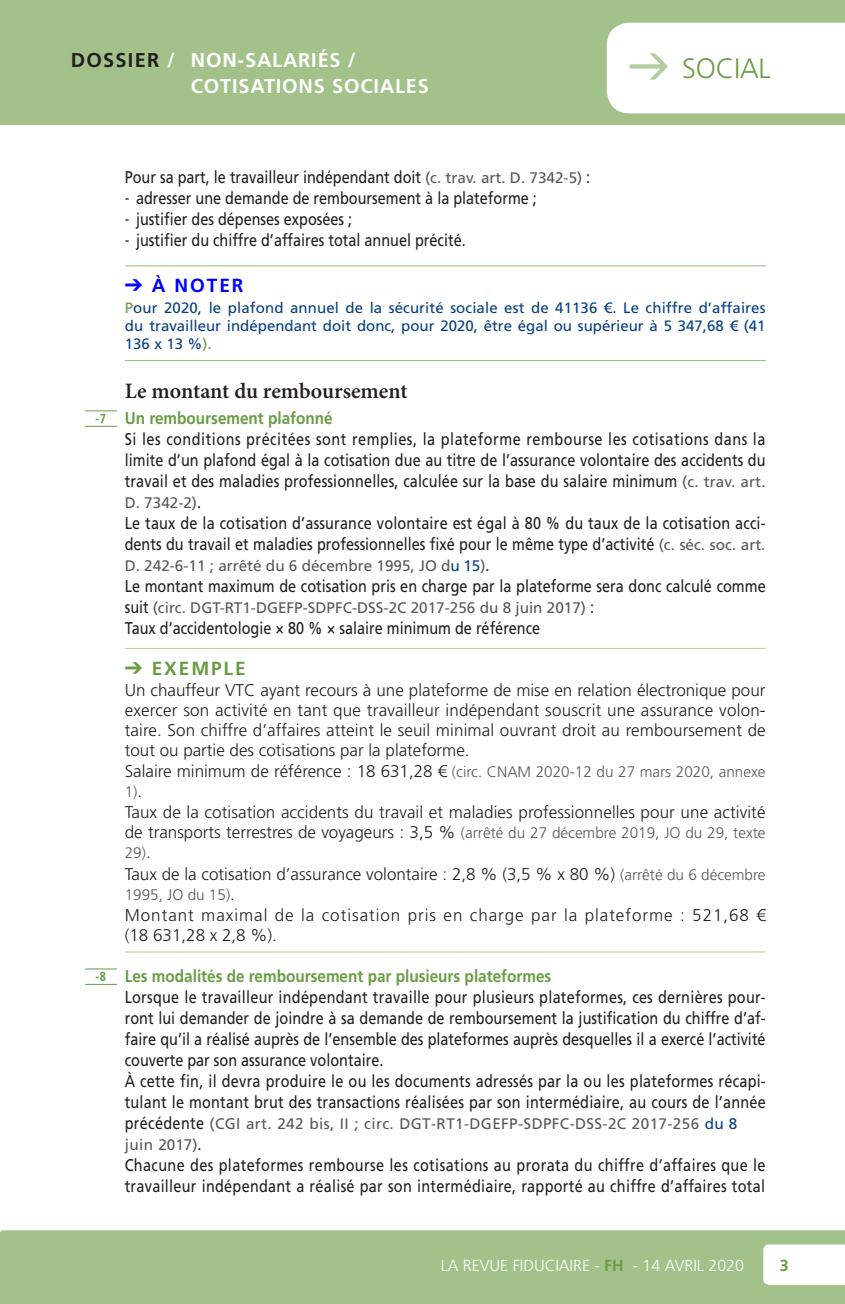
<style>
.page{position:relative;width:845px;height:1304px;background:#fff}
.page>*{position:absolute;margin:0;border:0;box-sizing:border-box;transform-origin:0 0}
._001_rubrique_droite{font:300 28px "Frutiger LT";letter-spacing:-.01em;color:#699d45}
.Titre_Niv3{font:600 22px "Minion Pro";letter-spacing:-.005em;color:#231f20}
.t1{font:700 20px "Frutiger LT";letter-spacing:.04em;color:#fff}
.t2{font:700 20px "Frutiger LT";letter-spacing:.06em;color:#231f20}
.Titre_Exe_Exemple{font:700 19px "Frutiger LT";letter-spacing:.1em;color:#699d45}
.Titre_Exe_Anoter{font:700 19px "Frutiger LT";letter-spacing:.1em;color:#0001fe}
.Texte_suite{font:17px/21px "Frutiger LT";color:#231f20;scale:.85 1}
.Texte_Exe_Exemple{font:300 17px/20px "Frutiger LT";letter-spacing:.005em;color:#231f20;text-align:justify}
.Texte_suite-2{font:17px/21px "Frutiger LT";letter-spacing:.02em;color:#231f20;scale:.85 1}
.Texte_Exe_Exemple-2{font:300 17px/20px "Frutiger LT";letter-spacing:.055em;color:#231f20}
.Titre_Para{font:700 17px "Frutiger LT";color:#699d45;scale:.9 1}
.t3{font:300 16px "Frutiger LT";color:#fff}
.t4{font:700 16px "Frutiger LT";color:#699d45}
.Texte_suite-3{font:15.4px "Frutiger LT";color:#57585a}
.Texte_Exe_Exemple-3{font:300 15.4px/20px "Frutiger LT";color:#57585a}
.Texte_suite-4{font:15.4px/21px "Frutiger LT";letter-spacing:.025em;color:#57585a}
.Texte_Exe_Anoter{font:15px/18px "Frutiger LT";color:#074080;text-align:justify}
.s1{color:#fff}
.s2{font-size:15.4px;color:#57585a}
.s3{font-family:"Neo Sans Std"}
.s4{color:#699d45}
.s5{font-size:13px}
.s6{font-size:17px;color:#231f20}
.s7{color:#074080}
.s8{font-weight:700;color:#699d45}
</style>
<div class="page">
<div style="left:0;top:0;width:845px;height:125px;background:#a3c28a"></div>
<div style="left:0;top:1230px;width:845px;height:74px;background:#a3c28a"></div>
<svg style="left:763px;top:1244px;width:82px;height:41px"></svg>
<svg style="left:607px;top:23px;width:238px;height:90px"></svg>
<hr style="left:85px;top:410px;width:32px;height:1px;background:#699d45">
<hr style="left:85px;top:426px;width:32px;height:1px;background:#699d45">
<hr style="left:85px;top:969px;width:32px;height:1px;background:#699d45">
<hr style="left:85px;top:984px;width:32px;height:1px;background:#699d45">
<hr style="left:125px;top:265px;width:640px;height:1px;background:#97ba7c">
<hr style="left:125px;top:360px;width:640px;height:1px;background:#97ba7c">
<hr style="left:125px;top:648px;width:640px;height:1px;background:#b6cd9f">
<hr style="left:125px;top:952px;width:640px;height:1px;background:#b6cd9f">
<p class="t2" style="left:71px;top:48px;width:106px">DOSSIER <span class="s1">/</span></p>
<p class="t1" style="left:191px;top:48px;width:166px">non-salari és /</p>
<p class="t1" style="left:191px;top:74px;width:25px">cotis</p>
<p class="t1" style="left:250px;top:74px;width:157px">ations sociales</p>
<p class="_001_rubrique_droite" style="left:682px;top:52px;width:90px">social</p>
<p class="Texte_suite" style="left:125px;top:167px;width:549px">Pour sa part, le travailleur indépendant doit <span class="s2">(c. trav. art. D. 7342-5)</span> :</p>
<p class="Texte_suite" style="left:125px;top:188px;width:486px"><span class="s3">-</span> adresser une demande de remboursement à la plateforme ;</p>
<p class="Texte_suite" style="left:125px;top:209px;width:269px"><span class="s3">-</span> justifier des dépenses exposées ;</p>
<p class="Texte_suite" style="left:125px;top:230px;width:403px"><span class="s3">-</span> justifier du chiffre d’affaires total annuel précité.</p>
<p class="Titre_Exe_Anoter" style="left:125px;top:275px;width:120px">➔ À nOTER</p>
<p class="Texte_Exe_Anoter" style="left:125px;top:299px;width:642px"><span class="s4">P</span>our 2020, le plafond annuel de la sécurité sociale est de 41136 €. Le chiffre d’affaires du travailleur indépendant doit donc, pour 2020, être égal ou supérieur à 5 347,68 € (41<br>136 x 13 %<span class="s4">).</span></p>
<p class="Titre_Niv3" style="left:125px;top:375px;width:284px">Le montant du remboursement</p>
<p class="Titre_Para" style="left:96px;top:408px;width:265px"><span class="s5">-7</span> Un remboursement plafonné</p>
<p class="Texte_suite" style="left:125px;top:429px;width:755px;text-align:justify">Si les conditions précitées sont remplies, la plateforme rembourse les cotisations dans la limite d’un plafond égal à la cotisation due au titre de l’assurance volontaire des accidents du travail et des maladies professionnelles, calculée sur la base du salaire minimum <span class="s2">(c. trav. art.</span></p>
<p class="Texte_suite-3" style="left:125px;top:494px;width:78px">D. 7342-2)<span class="s6">.</span></p>
<p class="Texte_suite" style="left:125px;top:513px;width:755px">Le taux de la cotisation d’assurance volontaire est égal à 80 % du taux de la cotisation acci&shy;dents du travail et maladies professionnelles fixé pour le même type d’activité <span class="s2">(c. séc. soc. art.</span></p>
<p class="Texte_suite-3" style="left:125px;top:557px;width:366px">D. 242-6-11 ; arrêté du 6 décembre 1995, JO d<span class="s7">u 15</span>)<span class="s6">.</span></p>
<p class="Texte_suite" style="left:125px;top:576px;width:755px">Le montant maximum de cotisation pris en charge par la plateforme sera donc calculé comme</p>
<p class="Texte_suite-3" style="left:125px;top:599px;width:471px"><span class="s6">suit</span> (circ. DGT-RT1-DGEFP-SDPFC-DSS-2C 2017-256 du 8 juin 2017) <span class="s6">:</span></p>
<p class="Texte_suite" style="left:125px;top:618px;width:490px">Taux d’accidentologie × 80 % × salaire minimum de référence</p>
<p class="Titre_Exe_Exemple" style="left:125px;top:657px;width:122px">➔ EXEMPLE</p>
<p class="Texte_Exe_Exemple" style="left:125px;top:680px;width:642px">Un chauffeur VTC ayant recours à une plateforme de mise en relation électronique pour exercer son activité en tant que travailleur indépendant souscrit une assurance volon&shy;taire. Son chiffre d’affaires atteint le seuil minimal ouvrant droit au remboursement de tout ou partie des cotisations par la plateforme.</p>
<p class="Texte_Exe_Exemple-3" style="left:125px;top:762px;width:642px"><span class="s6">Salaire minimum de référence : 18 631,28 €</span> (circ. CNAM 2020-12 du 27 mars 2020, annexe<br>1)<span class="s6">.</span></p>
<p class="Texte_Exe_Exemple" style="left:125px;top:803px;width:642px">Taux de la cotisation accidents du travail et maladies professionnelles pour une activité de transports terrestres de voyageurs : 3,5 % <span class="s2">(arrêté du 27 décembre 2019, JO du 29, texte</span></p>
<p class="Texte_Exe_Exemple-3" style="left:125px;top:843px;width:27px">29)<span class="s6">.</span></p>
<p class="Texte_Exe_Exemple" style="left:125px;top:864px;width:642px">Taux de la cotisation d’assurance volontaire : 2,8 % (3,5 % x 80 %) <span class="s2">(arrêté du 6 décembre</span></p>
<p class="Texte_Exe_Exemple-3" style="left:125px;top:884px;width:112px">1995, JO du 15)<span class="s6">.</span></p>
<p class="Texte_Exe_Exemple-2" style="left:125px;top:905px;width:642px">Montant maximal de la cotisation pris en charge par la plateforme : 521,68 € (18 631,28 x 2,8 %).</p>
<p class="Titre_Para" style="left:96px;top:966px;width:508px"><span class="s5">-8</span> Les modalités de remboursement par plusieurs plateformes</p>
<p class="Texte_suite" style="left:125px;top:987px;width:755px">Lorsque le travailleur indépendant travaille pour plusieurs plateformes, ces dernières pour&shy;ront lui demander de joindre à sa demande de remboursement la justification du chiffre d’af&shy;faire qu’il a réalisé auprès de l’ensemble des plateformes auprès desquelles il a exercé l’activité couverte par son assurance volontaire.<br>À cette fin, il devra produire le ou les documents adressés par la ou les plateformes récapi&shy;tulant le montant brut des transactions réalisées par son intermédiaire, au cours de l’année</p>
<p class="Texte_suite-4" style="left:125px;top:1114px;width:614px"><span class="s6">précédente</span> (CGI art. 242 bis, II ; circ. DGT-RT1-DGEFP-SDPFC-DSS-2C 2017-256 <span class="s7">du 8 </span>juin 2017)<span class="s6">.</span></p>
<p class="Texte_suite-2" style="left:125px;top:1155px;width:755px">Chacune des plateformes rembourse les cotisations au prorata du chiffre d’affaires que le travailleur indépendant a réalisé par son intermédiaire, rapporté au chiffre d’affaires total</p>
<p class="t3" style="left:441px;top:1256px;width:112px">LA REVUE FIDUCIAI</p>
<p class="t3" style="left:573px;top:1256px;width:172px">RE - <span class="s8">FH</span> - 14 avril 2020</p>
<p class="t4" style="left:780px;top:1256px;width:10px">3</p>
</div>
